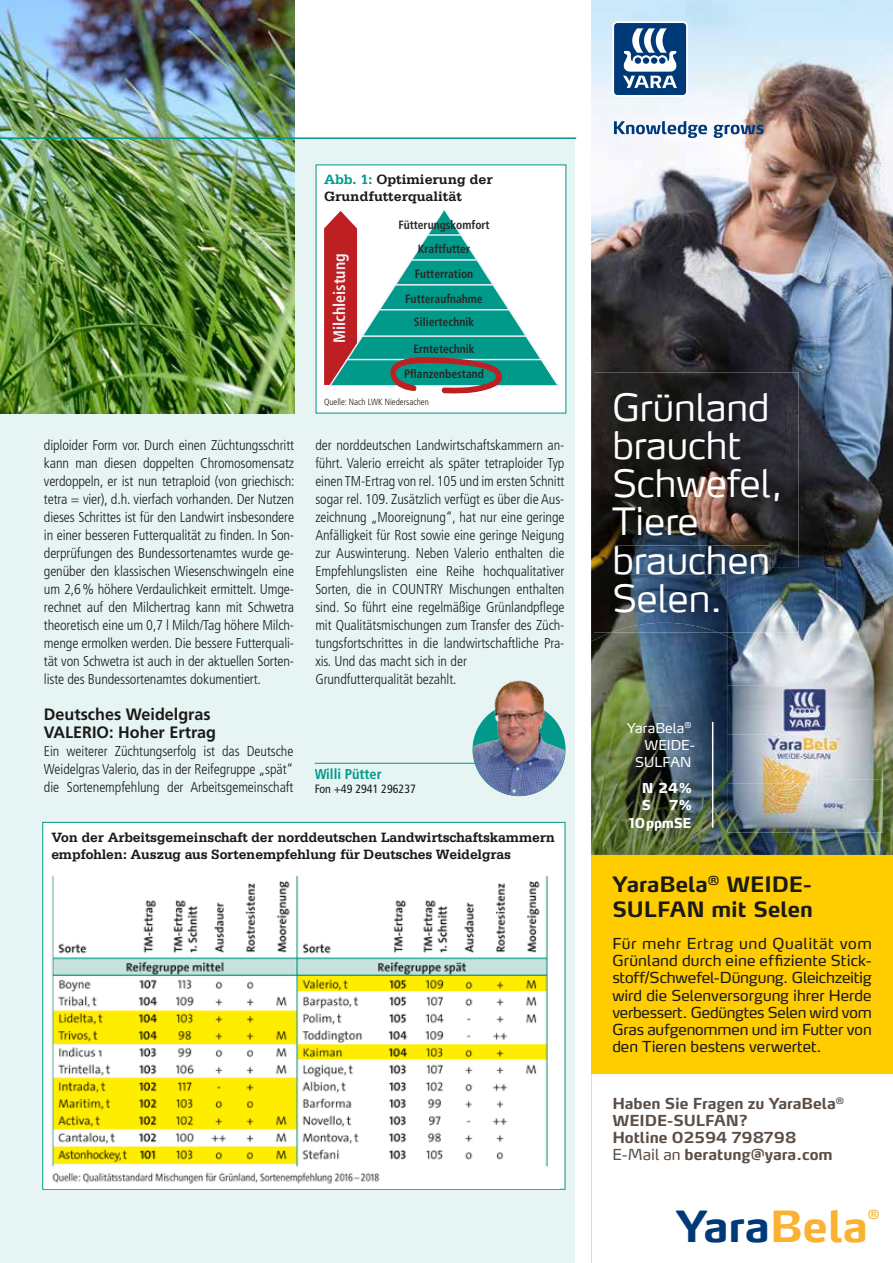
<style>
.page{position:relative;width:893px;height:1263px;background:#fff}
.page>*{position:absolute;margin:0;border:0;box-sizing:border-box;transform-origin:0 0}
.t1{font:700 42.75px "Yara Max LF";color:#003978}
.t2{font:300 37.5px/38.2px "Yara Max LF";color:#fff}
.t3{font:700 21px/24.9px "Yara Max LF";color:#1a1a18}
.t4{font:700 16.5px/18px "Frutiger LT";color:#1a1a18}
.t5{font:700 condensed 16.5px "Frutiger LT";color:#eff1f5;scale:.96 1}
.t6{font:15px/17.2px "Yara Max LF";letter-spacing:-.005em;color:#1a1a18;text-align:justify}
.t7{font:700 15px/17.2px "Yara Max LF";color:#5b4e46}
.t8{font:300 condensed 14.25px/18px "Frutiger LT";letter-spacing:-.005em;color:#1a1a18;text-align:justify}
.t9{font:700 14.25px/17.1px "Serifa";letter-spacing:-.01em;color:#1a1a18}
.t10{font:700 condensed 14.25px "Frutiger";color:#00998a}
.t11{font:13.5px/17.2px "Yara Max LF";letter-spacing:.005em;color:#fff;text-align:right}
.t12{font:800 13.5px/17.2px "Yara Max LF";letter-spacing:-.02em;color:#fff}
.t13{font:700 12.45px "Yara Max LF";color:#f9b232}
.t14{font:700 condensed 12px "Frutiger LT";color:#282828;scale:.96 1}
.t15{font:condensed 12px "Frutiger";color:#1a1a18}
.t16{font:300 condensed 9px "Frutiger";color:#1a1a18}
.s1{color:#00998a}
.s2{font-weight:400}
.s3{color:#f9b232}
</style>
<div class="page">
<div style="left:0;top:138px;width:574px;height:1125px;background:#e6f5f3"></div>
<img style="left:0;top:0;width:294px;height:414px">
<hr style="left:315px;top:763px;width:214px;height:1px;background:#00998a">
<img style="left:472px;top:703px;width:94px;height:93px;border-radius:50%">
<img style="left:500px;top:680px;width:20px;height:10px">
<div style="left:316px;top:164px;width:250px;height:250px;background:#fff"></div>
<svg style="left:324px;top:211px;width:233px;height:182px"></svg>
<div style="left:42px;top:822px;width:523px;height:367px;background:#fff;border:1px solid #00998a"></div>
<img style="left:45px;top:875px;width:515px;height:313px">
<hr style="left:0;top:137px;width:576px;height:2px;background:#00998a">
<img style="left:591px;top:0;width:302px;height:855px">
<img style="left:591px;top:632px;width:214px;height:223px">
<img style="left:612px;top:117px;width:157px;height:24px">
<img style="left:594px;top:372px;width:204px;height:260px">
<img style="left:611px;top:623px;width:107px;height:9px">
<img style="left:615px;top:545px;width:155px;height:29px">
<div style="left:591px;top:855px;width:302px;height:219px;background:#fc0"></div>
<img style="left:798px;top:568px;width:85px;height:53px">
<img style="left:728px;top:621px;width:103px;height:53px">
<img style="left:831px;top:621px;width:52px;height:105px">
<img style="left:788px;top:674px;width:43px;height:52px">
<img style="left:811px;top:726px;width:72px;height:53px">
<img style="left:816px;top:779px;width:67px;height:53px">
<img style="left:728px;top:636px;width:60px;height:49px">
<img style="left:728px;top:685px;width:83px;height:49px">
<img style="left:728px;top:734px;width:88px;height:98px">
<img style="left:728px;top:568px;width:70px;height:64px">
<img style="left:728px;top:568px;width:42px;height:6px">
<svg style="left:614px;top:121px;width:150px;height:17px"></svg>
<svg style="left:612px;top:21px;width:76px;height:76px"></svg>
<hr style="left:591px;top:1035px;width:1px;height:228px;background:#fc0">
<hr style="left:712px;top:722px;width:1px;height:106px;background:#fff">
<p class="t9" style="left:324px;top:170px;width:170px"><span class="s1">Abb. 1:</span> Optimierung der<br>Grundfutterqualität</p>
<p class="t5" style="left:330px;top:343px;width:95px;rotate:-90deg">Milchleistung</p>
<p class="t14" style="left:398px;top:218px;width:97px">Fütterungskomfort</p>
<p class="t14" style="left:418px;top:242px;width:56px">Kraftfutter</p>
<p class="t14" style="left:415px;top:266px;width:62px">Futterration</p>
<p class="t14" style="left:405px;top:292px;width:82px">Futteraufnahme</p>
<p class="t14" style="left:414px;top:315px;width:64px">Siliertechnik</p>
<p class="t14" style="left:413px;top:342px;width:65px">Erntetechnik</p>
<p class="t14" style="left:404px;top:367px;width:85px">Pflanzenbestand</p>
<p class="t8" style="left:44px;top:436px;width:252px">diploider Form vor. Durch einen Züchtungsschritt kann man diesen doppelten Chromosomensatz verdoppeln, er ist nun tetraploid (von griechisch: tetra = vier), d.h. vierfach vorhanden. Der Nutzen dieses Schrittes ist für den Landwirt insbesondere in einer besseren Futterqualität zu finden. In Son&shy;derprüfungen des Bundessortenamtes wurde ge&shy;genüber den klassischen Wiesenschwingeln eine um 2,6% höhere Verdaulichkeit ermittelt. Umge&shy;rechnet auf den Milchertrag kann mit Schwetra theoretisch eine um 0,7 l Milch/Tag höhere Milch&shy;menge ermolken werden. Die bessere Futterquali&shy;tät von Schwetra ist auch in der aktuellen Sorten&shy;liste des Bundessortenamtes dokumentiert.</p>
<p class="t4" style="left:44px;top:705px;width:174px">Deutsches Weidelgras<br>VALERIO: Hoher Ertrag</p>
<p class="t8" style="left:44px;top:742px;width:251px">Ein weiterer Züchtungserfolg ist das Deutsche Weidelgras Valerio, das in der Reifegruppe „spät“ die Sortenempfehlung der Arbeitsgemeinschaft</p>
<p class="t16" style="left:324px;top:397px;width:106px">Quelle: Nach LWK Niedersachen</p>
<p class="t8" style="left:315px;top:436px;width:251px;text-align:left">der norddeutschen Landwirtschaftskammern an&shy;führt. Valerio erreicht als später tetraploider Typ einen TM-Ertrag von rel. 105 und im ersten Schnitt sogar rel. 109. Zusätzlich verfügt es über die Aus&shy;zeichnung „Mooreignung“, hat nur eine geringe Anfälligkeit für Rost sowie eine geringe Neigung zur Auswinterung. Neben Valerio enthalten die Empfehlungslisten eine Reihe hochqualitativer Sorten, die in COUNTRY Mischungen enthalten sind. So führt eine regelmäßige Grünlandpflege mit Qualitätsmischungen zum Transfer des Züch&shy;tungsfortschrittes in die landwirtschaftliche Pra&shy;xis. Und das macht sich in der Grundfutterqualität bezahlt.</p>
<p class="t10" style="left:315px;top:765px;width:69px">Willi Pütter</p>
<p class="t15" style="left:315px;top:782px;width:103px">Fon +49 2941 296237</p>
<p class="t9" style="left:51px;top:828px;width:505px">Von der Arbeitsgemeinschaft der norddeutschen Landwirtschaftskammern empfohlen: Auszug aus Sortenempfehlung für Deutsches Weidelgras</p>
<h2 class="t2" style="left:612px;top:387px;width:172px">Grünland braucht<br>Schwefel,<br>Tiere brauchen<br>Selen.</h2>
<p class="t11" style="left:627px;top:719px;width:70px">YaraBela<sup>®<br></sup>WEIDE-<br>SULFAN</p>
<p class="t12" style="left:642px;top:779px;width:51px">N 24 %<br>S</p>
<p class="t12" style="left:629px;top:797px;width:64px;text-align:right">7 %<br>10 ppmSE</p>
<h3 class="t3" style="left:612px;top:871px;width:202px">YaraBela<sup>®</sup> WEIDE-<br>SULFAN mit Selen</h3>
<p class="t6" style="left:612px;top:934px;width:261px">Für mehr Ertrag und Qualität vom Grünland durch eine effiziente Stick&shy;stoff/Schwefel-Düngung. Gleichzeitig wird die Selenversorgung ihrer Herde verbessert. Gedüngtes Selen wird vom Gras aufgenommen und im Futter von den Tieren bestens verwertet.</p>
<p class="t7" style="left:612px;top:1094px;width:233px">Haben Sie Fragen zu YaraBela<sup>®<br></sup>WEIDE-SULFAN?<br>Hotline 02594 798798<br><span class="s2">E-Mail an</span> beratung@yara.com</p>
<h1 class="t1" style="left:676px;top:1199px;width:193px">Yara<span class="s3">Bela</span></h1>
<p class="t13" style="left:868px;top:1207px;width:13px">®</p>
</div>
